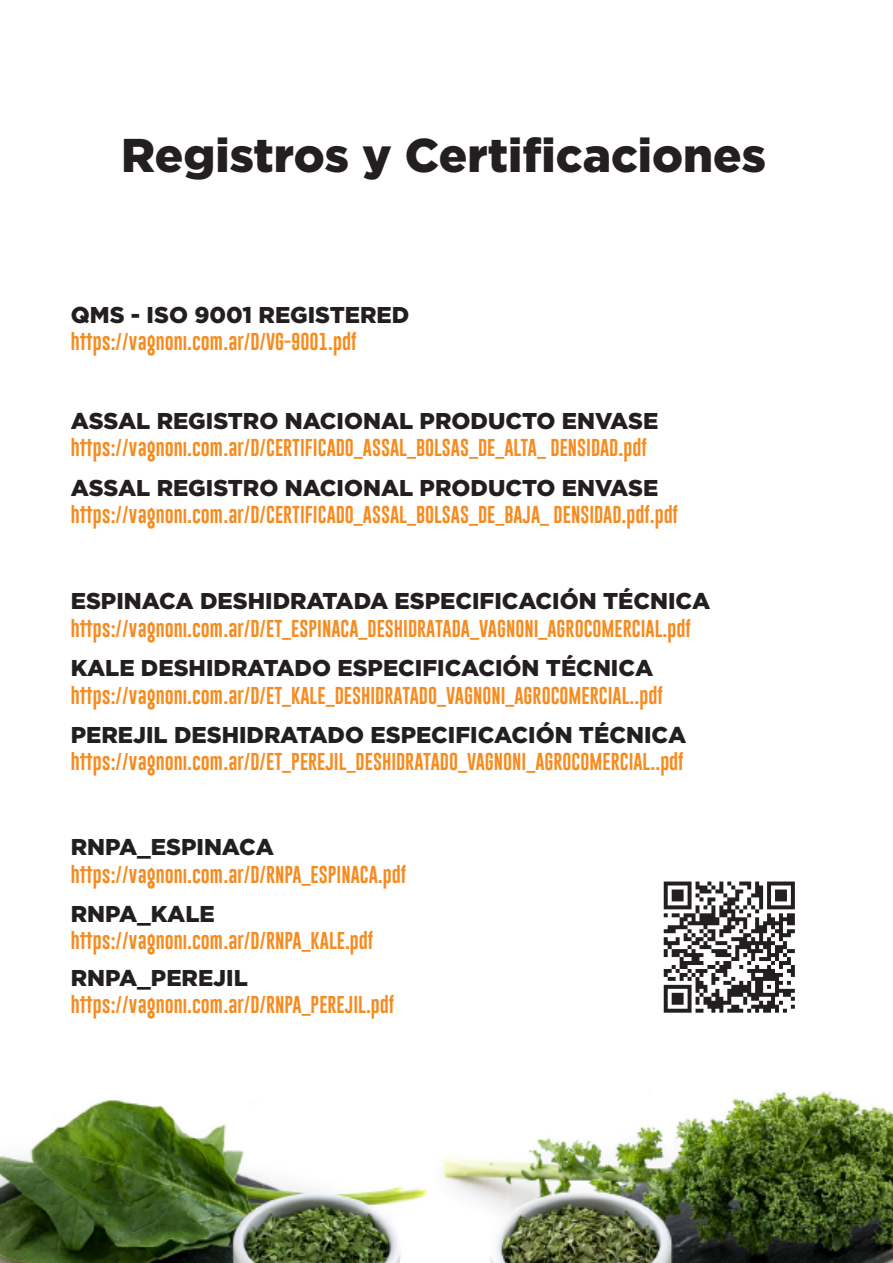
<style>
.page{position:relative;width:893px;height:1263px;background:#fff}
.page>*{position:absolute;margin:0;border:0;box-sizing:border-box;transform-origin:0 0}
.t1{font:900 47.4px "Gotham";color:#231f20}
.t2{font:900 22.95px "Gotham";color:#231f20}
.t3{font:17.85px "Gobold Lowplus";color:#f68b1f}
</style>
<div class="page">
<img style="left:0;top:1091px;width:893px;height:172px">
<svg style="left:664px;top:881px;width:131px;height:132px"></svg>
<h1 class="t1" style="left:121px;top:128px;width:646px">Registros y Certificaciones</h1>
<p class="t2" style="left:71px;top:301px;width:340px">QMS - ISO 9001 REGISTERED</p>
<p class="t3" style="left:71px;top:330px;width:287px">https://vagnoni.com.ar/D/VG-9001.pdf</p>
<p class="t2" style="left:71px;top:407px;width:589px">ASSAL REGISTRO NACIONAL PRODUCTO ENVASE</p>
<p class="t3" style="left:71px;top:436px;width:577px">https://vagnoni.com.ar/D/CERTIFICADO_ASSAL_BOLSAS_DE_ALTA_ DENSIDAD.pdf</p>
<p class="t2" style="left:71px;top:474px;width:589px">ASSAL REGISTRO NACIONAL PRODUCTO ENVASE</p>
<p class="t3" style="left:71px;top:503px;width:609px">https://vagnoni.com.ar/D/CERTIFICADO_ASSAL_BOLSAS_DE_BAJA_ DENSIDAD.pdf.pdf</p>
<p class="t2" style="left:71px;top:588px;width:641px">ESPINACA DESHIDRATADA ESPECIFICACIÓN TÉCNICA</p>
<p class="t3" style="left:71px;top:617px;width:621px">https://vagnoni.com.ar/D/ET_ESPINACA_DESHIDRATADA_VAGNONI_AGROCOMERCIAL.pdf</p>
<p class="t2" style="left:71px;top:655px;width:584px">KALE DESHIDRATADO ESPECIFICACIÓN TÉCNICA</p>
<p class="t3" style="left:71px;top:684px;width:593px">https://vagnoni.com.ar/D/ET_KALE_DESHIDRATADO_VAGNONI_AGROCOMERCIAL..pdf</p>
<p class="t2" style="left:71px;top:721px;width:617px">PEREJIL DESHIDRATADO ESPECIFICACIÓN TÉCNICA</p>
<p class="t3" style="left:71px;top:750px;width:614px">https://vagnoni.com.ar/D/ET_PEREJIL_DESHIDRATADO_VAGNONI_AGROCOMERCIAL..pdf</p>
<p class="t2" style="left:71px;top:834px;width:205px">RNPA_ESPINACA</p>
<p class="t3" style="left:71px;top:862px;width:337px">https://vagnoni.com.ar/D/RNPA_ESPINACA.pdf</p>
<p class="t2" style="left:71px;top:900px;width:145px">RNPA_KALE</p>
<p class="t3" style="left:71px;top:929px;width:304px">https://vagnoni.com.ar/D/RNPA_KALE.pdf</p>
<p class="t2" style="left:71px;top:964px;width:178px">RNPA_PEREJIL</p>
<p class="t3" style="left:71px;top:993px;width:325px">https://vagnoni.com.ar/D/RNPA_PEREJIL.pdf</p>
</div>
